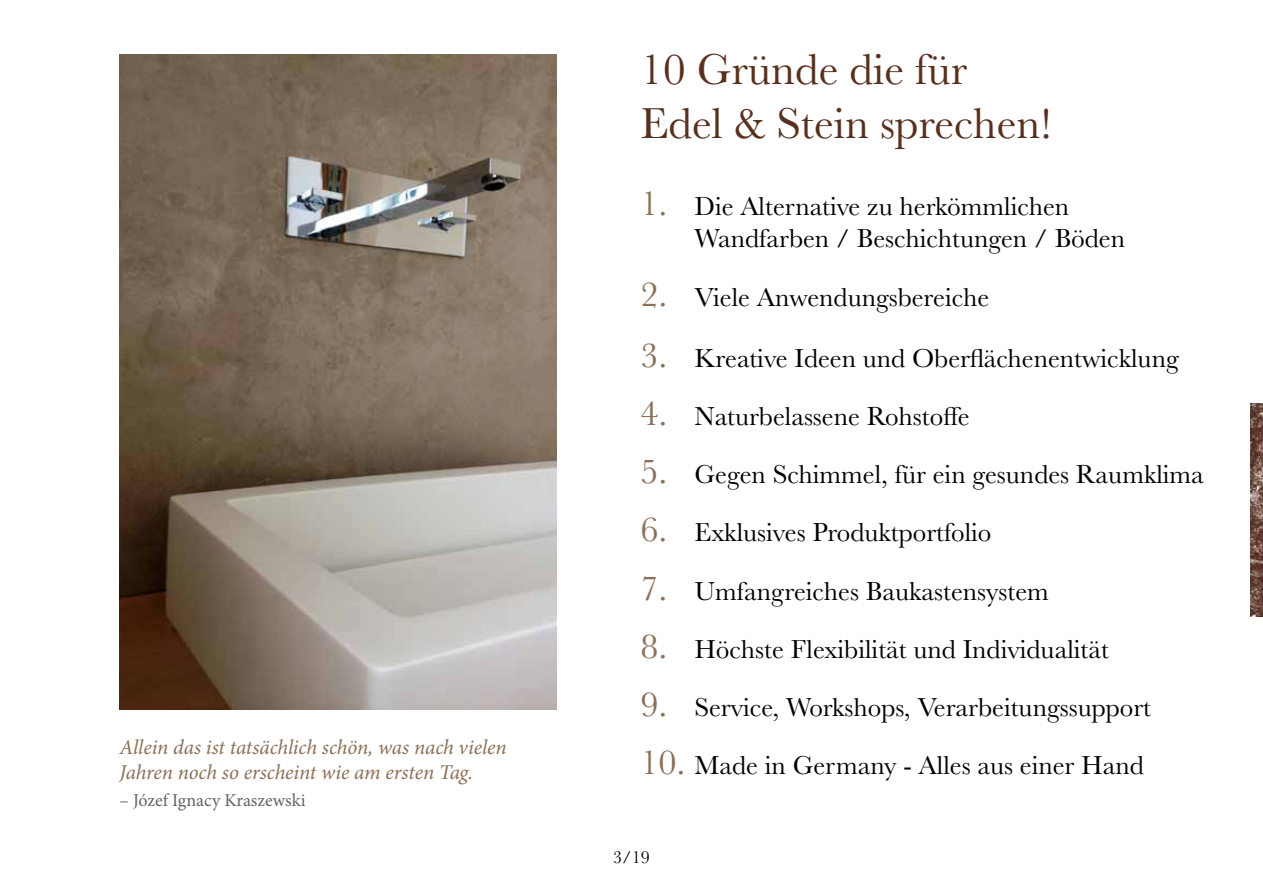
<style>
.page{position:relative;width:1263px;height:893px;background:#fff}
.page>*{position:absolute;margin:0;border:0;box-sizing:border-box;transform-origin:0 0}
.t1{font:45px/54px "Baskerville";color:#58301e}
.t2{font:27px/32.4px "Baskerville";color:#000}
.t3{font:italic 21px/25.2px "Minion Pro";letter-spacing:-.005em;color:#8a7058}
.t4{font:18px "Minion Pro";color:#646363}
.t5{font:18px "Baskerville";color:#000}
.s1{font-size:36px;color:#8a7058}
</style>
<div class="page">
<img style="left:1251px;top:404px;width:12px;height:213px">
<img style="left:120px;top:54px;width:437px;height:656px">
<p class="t3" style="left:120px;top:734px;width:389px">Allein das ist tatsächlich schön, was nach vielen<br>Jahren noch so erscheint wie am ersten Tag.</p>
<p class="t4" style="left:120px;top:788px;width:187px">– Józef Ignacy Kraszewski</p>
<h1 class="t1" style="left:640px;top:43px;width:413px">10 Gründe die für<br>Edel &amp; Stein sprechen!</h1>
<p class="t2" style="left:694px;top:190px;width:432px;text-indent:-54px"><span class="s1">1.</span> Die Alternative zu herkömmlichen<br>Wandfarben / Beschichtungen / Böden</p>
<p class="t2" style="left:640px;top:281px;width:350px"><span class="s1">2.</span> Viele Anwendungsbereiche</p>
<p class="t2" style="left:640px;top:342px;width:540px"><span class="s1">3.</span> Kreative Ideen und Oberflächenentwicklung</p>
<p class="t2" style="left:640px;top:400px;width:331px"><span class="s1">4.</span> Naturbelassene Rohstoffe</p>
<p class="t2" style="left:640px;top:459px;width:565px"><span class="s1">5.</span> Gegen Schimmel, für ein gesundes Raumklima</p>
<p class="t2" style="left:640px;top:517px;width:352px"><span class="s1">6.</span> Exklusives Produktportfolio</p>
<p class="t2" style="left:640px;top:575px;width:410px"><span class="s1">7.</span> Umfangreiches Baukastensystem</p>
<p class="t2" style="left:640px;top:633px;width:470px"><span class="s1">8.</span> Höchste Flexibilität und Individualität</p>
<p class="t2" style="left:640px;top:691px;width:512px"><span class="s1">9.</span> Service, Workshops, Verarbeitungssupport</p>
<p class="t2" style="left:640px;top:750px;width:505px"><span class="s1">10.</span> Made in Germany - Alles aus einer Hand</p>
<p class="t5" style="left:613px;top:845px;width:38px">3/19</p>
</div>
